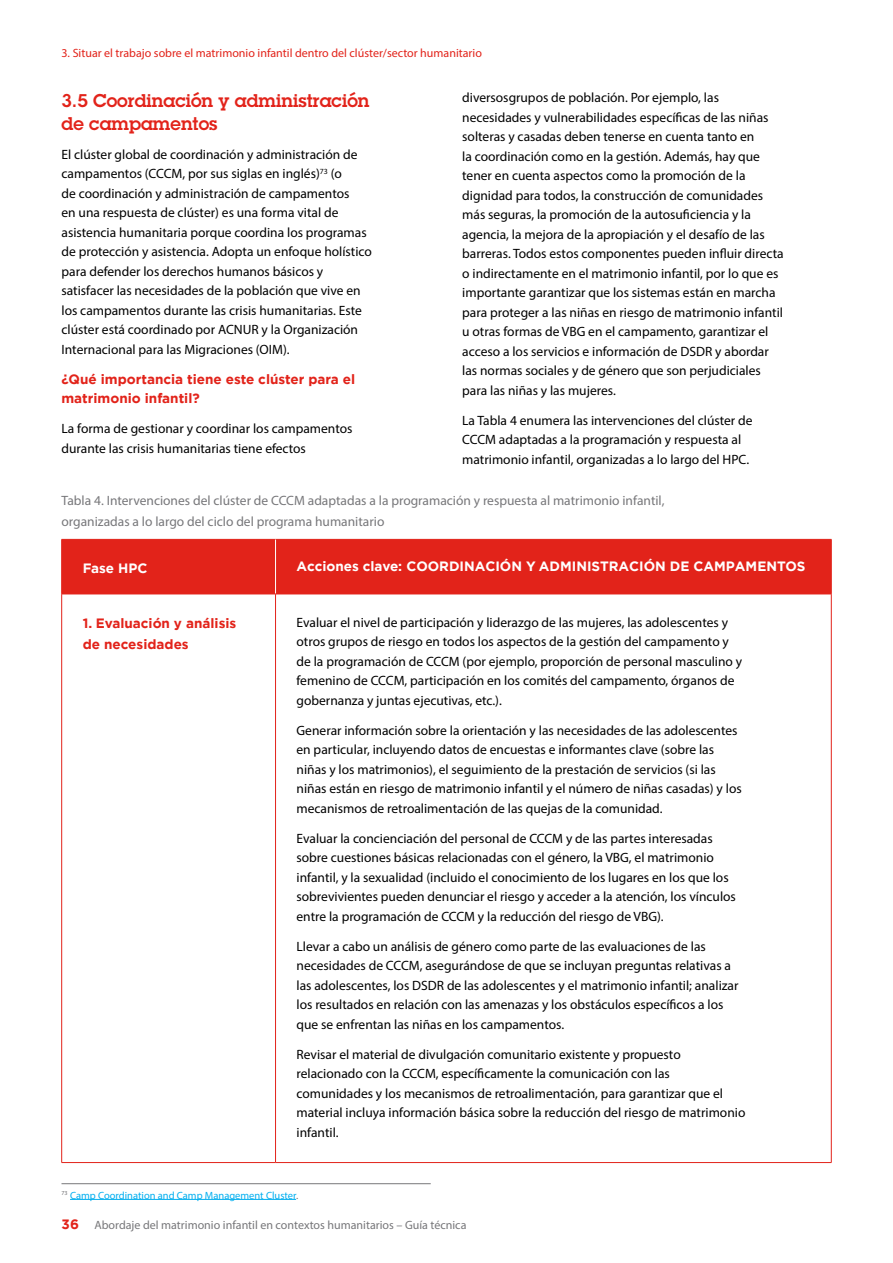
<style>
.page{position:relative;width:893px;height:1263px;background:#fff}
.page>*{position:absolute;margin:0;border:0;box-sizing:border-box;transform-origin:0 0}
.t1{font:600 18px/22.5px "Lubalin Graph Std";color:#e2231a}
.t2{font:13.5px/19.5px "Myriad Pro";color:#000}
.t3{font:13.5px/21px "Myriad Pro";color:#77777a}
.t4{font:700 13.5px/21px "Gotham";color:#e2231a}
.t5{font:700 13.5px "Gotham";color:#fff}
.t6{font:12px "Myriad Pro";color:#e2231a}
.t7{font:12px "Myriad Pro";color:#77777a}
.t8{font:10.5px "Myriad Pro";color:#00aeef}
.s1{color:#77777a}
.s2{font-family:"Gotham";font-weight:700;font-size:13.5px;color:#e2231a}
</style>
<div class="page">
<div style="left:62px;top:540px;width:769px;height:54px;background:#e2231a"></div>
<hr style="left:62px;top:539px;width:214px;height:1px;background:#e2231a">
<hr style="left:61px;top:540px;width:1px;height:54px;background:#e2231a">
<hr style="left:276px;top:539px;width:555px;height:1px;background:#e2231a">
<hr style="left:831px;top:540px;width:1px;height:54px;background:#e2231a">
<hr style="left:61px;top:594px;width:1px;height:568px;background:#e2231a">
<hr style="left:275px;top:540px;width:1px;height:54px;background:#fff">
<hr style="left:62px;top:594px;width:214px;height:1px;background:#e2231a">
<hr style="left:276px;top:594px;width:555px;height:1px;background:#e2231a">
<hr style="left:275px;top:594px;width:1px;height:568px;background:#e2231a">
<hr style="left:831px;top:594px;width:1px;height:568px;background:#e2231a">
<hr style="left:62px;top:1162px;width:214px;height:1px;background:#e2231a">
<hr style="left:276px;top:1162px;width:555px;height:1px;background:#e2231a">
<hr style="left:70px;top:1199px;width:226px;height:1px;background:#00aeef">
<hr style="left:62px;top:1183px;width:369px;height:1px;background:#77777a">
<p class="t6" style="left:62px;top:45px;width:422px">3. Situar el trabajo sobre el matrimonio infantil dentro del clúster/sector humanitario</p>
<h1 class="t1" style="left:62px;top:90px;width:309px">3.5 Coordinación y administración de campamentos</h1>
<p class="t2" style="left:462px;top:88px;width:323px">diversosgrupos de población. Por ejemplo, las necesidades y vulnerabilidades específicas de las niñas solteras y casadas deben tenerse en cuenta tanto en<br>la coordinación como en la gestión. Además, hay que tener en cuenta aspectos como la promoción de la dignidad para todos, la construcción de comunidades más seguras, la promoción de la autosuficiencia y la agencia, la mejora de la apropiación y el desafío de las barreras. Todos estos componentes pueden influir directa o indirectamente en el matrimonio infantil, por lo que es importante garantizar que los sistemas están en marcha para proteger a las niñas en riesgo de matrimonio infantil u otras formas de VBG en el campamento, garantizar el acceso a los servicios e información de DSDR y abordar las normas sociales y de género que son perjudiciales para las niñas y las mujeres.</p>
<p class="t2" style="left:462px;top:410px;width:292px">La Tabla 4 enumera las intervenciones del clúster de<br>CCCM adaptadas a la programación y respuesta al matrimonio infantil, organizadas a lo largo del HPC.</p>
<p class="t3" style="left:61px;top:490px;width:604px">Tabla 4. Intervenciones del clúster de CCCM adaptadas a la programación y respuesta al matrimonio infantil, organizadas a lo largo del ciclo del programa humanitario</p>
<p class="t2" style="left:61px;top:144px;width:312px">El clúster global de coordinación y administración de campamentos (CCCM, por sus siglas en inglés)<sup>73</sup> (o<br>de coordinación y administración de campamentos<br>en una respuesta de clúster) es una forma vital de asistencia humanitaria porque coordina los programas de protección y asistencia. Adopta un enfoque holístico para defender los derechos humanos básicos y satisfacer las necesidades de la población que vive en los campamentos durante las crisis humanitarias. Este clúster está coordinado por ACNUR y la Organización Internacional para las Migraciones (OIM).</p>
<p class="t4" style="left:61px;top:369px;width:295px;line-height:19.5px">¿Qué importancia tiene este clúster para el matrimonio infantil?</p>
<p class="t2" style="left:61px;top:419px;width:292px">La forma de gestionar y coordinar los campamentos durante las crisis humanitarias tiene efectos</p>
<p class="t5" style="left:83px;top:559px;width:66px">Fase HPC</p>
<p class="t5" style="left:297px;top:557px;width:510px">Acciones clave: COORDINACIÓN Y ADMINISTRACIÓN DE CAMPAMENTOS</p>
<p class="t4" style="left:83px;top:612px;width:155px">1. Evaluación y análisis de necesidades</p>
<p class="t2" style="left:297px;top:612px;width:447px">Evaluar el nivel de participación y liderazgo de las mujeres, las adolescentes y otros grupos de riesgo en todos los aspectos de la gestión del campamento y de la programación de CCCM (por ejemplo, proporción de personal masculino y femenino de CCCM, participación en los comités del campamento, órganos de gobernanza y juntas ejecutivas, etc.).</p>
<p class="t2" style="left:297px;top:720px;width:447px">Generar información sobre la orientación y las necesidades de las adolescentes en particular, incluyendo datos de encuestas e informantes clave (sobre las niñas y los matrimonios), el seguimiento de la prestación de servicios (si las niñas están en riesgo de matrimonio infantil y el número de niñas casadas) y los mecanismos de retroalimentación de las quejas de la comunidad.</p>
<p class="t2" style="left:297px;top:828px;width:441px">Evaluar la concienciación del personal de CCCM y de las partes interesadas sobre cuestiones básicas relacionadas con el género, la VBG, el matrimonio infantil, y la sexualidad (incluido el conocimiento de los lugares en los que los sobrevivientes pueden denunciar el riesgo y acceder a la atención, los vínculos entre la programación de CCCM y la reducción del riesgo de VBG).</p>
<p class="t2" style="left:297px;top:936px;width:443px">Llevar a cabo un análisis de género como parte de las evaluaciones de las necesidades de CCCM, asegurándose de que se incluyan preguntas relativas a las adolescentes, los DSDR de las adolescentes y el matrimonio infantil; analizar los resultados en relación con las amenazas y los obstáculos específicos a los que se enfrentan las niñas en los campamentos.</p>
<p class="t2" style="left:297px;top:1044px;width:450px">Revisar el material de divulgación comunitario existente y propuesto relacionado con la CCCM, específicamente la comunicación con las comunidades y los mecanismos de retroalimentación, para garantizar que el material incluya información básica sobre la reducción del riesgo de matrimonio infantil.</p>
<p class="t8" style="left:62px;top:1189px;width:238px"><sup>73</sup> Camp Coordination and Camp Management Cluster<span class="s1">.</span></p>
<p class="t7" style="left:62px;top:1218px;width:406px"><span class="s2">36</span> Abordaje del matrimonio infantil en contextos humanitarios – Guía técnica</p>
</div>
